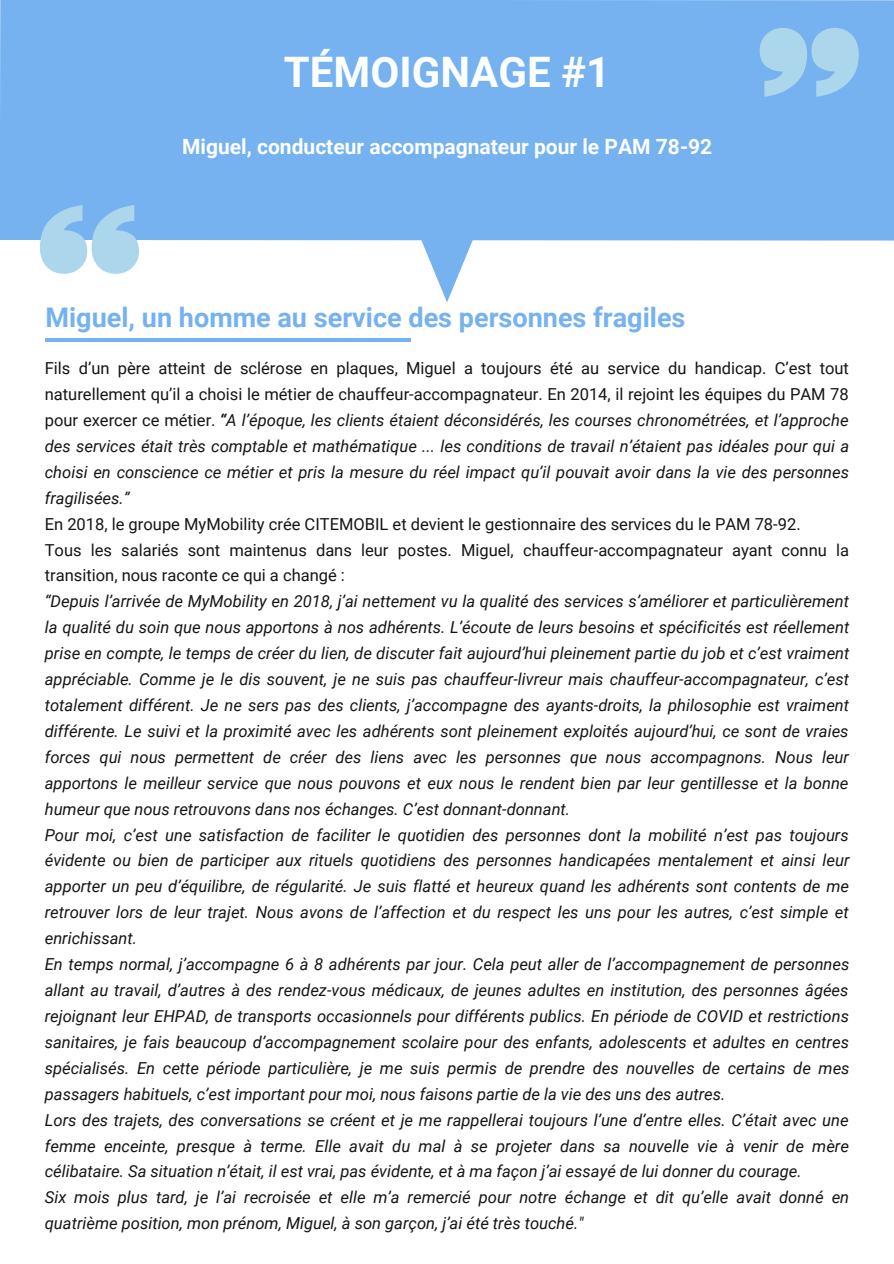
<style>
.page{position:relative;width:894px;height:1264px;background:#fff}
.page>*{position:absolute;margin:0;border:0;box-sizing:border-box;transform-origin:0 0}
.t1{font:700 42px "Roboto";color:#fcfefe}
.t2{font:700 27px "Roboto";color:#76b2f0}
.t3{font:700 21px "Roboto";color:#fcfefe}
.t4{font:italic 16.5px/26px "Roboto";color:#151515;text-align:justify}
.t5{font:16.5px/26px "Roboto";color:#151515}
.s1{font-style:normal}
.s2{font-weight:700}
</style>
<div class="page">
<svg style="left:0;top:0;width:893px;height:302px;fill:#76b2f0"></svg>
<svg style="left:40px;top:205px;width:99px;height:69px;background:#a7d1ee"></svg>
<hr style="left:45px;top:338px;width:365px;height:3px;background:#76b2f0">
<svg style="left:759px;top:28px;width:99px;height:69px;background:#9acaec"></svg>
<p class="t1" style="left:284px;top:48px;width:328px">TÉMOIGNAGE #1</p>
<p class="t3" style="left:182px;top:135px;width:531px">Miguel, conducteur accompagnateur pour le PAM 78-92</p>
<p class="t2" style="left:45px;top:302px;width:641px">Miguel, un homme au service des personnes fragiles</p>
<p class="t4" style="left:45px;top:355px;width:805px"><span class="s1">Fils d’un père atteint de sclérose en plaques, Miguel a toujours été au service du handicap. C’est tout naturellement qu’il a choisi le métier de chauffeur-accompagnateur. En 2014, il rejoint les équipes du PAM 78 pour exercer ce métier.</span> <span class="s2">“</span>A l’époque, les clients étaient déconsidérés, les courses chronométrées, et l’approche des services était très comptable et mathématique ... les conditions de travail n’étaient pas idéales pour qui a choisi en conscience ce métier et pris la mesure du réel impact qu’il pouvait avoir dans la vie des personnes fragilisées.”</p>
<p class="t5" style="left:45px;top:511px;width:757px">En 2018, le groupe MyMobility crée CITEMOBIL et devient le gestionnaire des services du le PAM 78-92.</p>
<p class="t5" style="left:45px;top:537px;width:805px">Tous les salariés sont maintenus dans leur postes. Miguel, chauffeur-accompagnateur ayant connu la transition, nous raconte ce qui a changé :</p>
<p class="t4" style="left:45px;top:588px;width:806px">“Depuis l’arrivée de MyMobility en 2018, j’ai nettement vu la qualité des services s’améliorer et particulièrement la qualité du soin que nous apportons à nos adhérents. L’écoute de leurs besoins et spécificités est réellement prise en compte, le temps de créer du lien, de discuter fait aujourd’hui pleinement partie du job et c’est vraiment appréciable. Comme je le dis souvent, je ne suis pas chauffeur-livreur mais chauffeur-accompagnateur, c’est totalement différent. Je ne sers pas des clients, j’accompagne des ayants-droits, la philosophie est vraiment différente. Le suivi et la proximité avec les adhérents sont pleinement exploités aujourd’hui, ce sont de vraies forces qui nous permettent de créer des liens avec les personnes que nous accompagnons. Nous leur apportons le meilleur service que nous pouvons et eux nous le rendent bien par leur gentillesse et la bonne humeur que nous retrouvons dans nos échanges. C’est donnant-donnant.</p>
<p class="t4" style="left:45px;top:822px;width:806px">Pour moi, c’est une satisfaction de faciliter le quotidien des personnes dont la mobilité n’est pas toujours évidente ou bien de participer aux rituels quotidiens des personnes handicapées mentalement et ainsi leur apporter un peu d’équilibre, de régularité. Je suis flatté et heureux quand les adhérents sont contents de me retrouver lors de leur trajet. Nous avons de l’affection et du respect les uns pour les autres, c’est simple et enrichissant.</p>
<p class="t4" style="left:45px;top:951px;width:806px">En temps normal, j’accompagne 6 à 8 adhérents par jour. Cela peut aller de l’accompagnement de personnes allant au travail, d’autres à des rendez-vous médicaux, de jeunes adultes en institution, des personnes âgées rejoignant leur EHPAD, de transports occasionnels pour différents publics. En période de COVID et restrictions sanitaires, je fais beaucoup d’accompagnement scolaire pour des enfants, adolescents et adultes en centres spécialisés. En cette période particulière, je me suis permis de prendre des nouvelles de certains de mes passagers habituels, c’est important pour moi, nous faisons partie de la vie des uns des autres.</p>
<p class="t4" style="left:45px;top:1106px;width:805px">Lors des trajets, des conversations se créent et je me rappellerai toujours l’une d’entre elles. C’était avec une femme enceinte, presque à terme. Elle avait du mal à se projeter dans sa nouvelle vie à venir de mère célibataire. Sa situation n’était, il est vrai, pas évidente, et à ma façon j’ai essayé de lui donner du courage.</p>
<p class="t4" style="left:45px;top:1184px;width:805px">Six mois plus tard, je l’ai recroisée et elle m’a remercié pour notre échange et dit qu’elle avait donné en quatrième position, mon prénom, Miguel, à son garçon, j’ai été très touché."</p>
</div>
